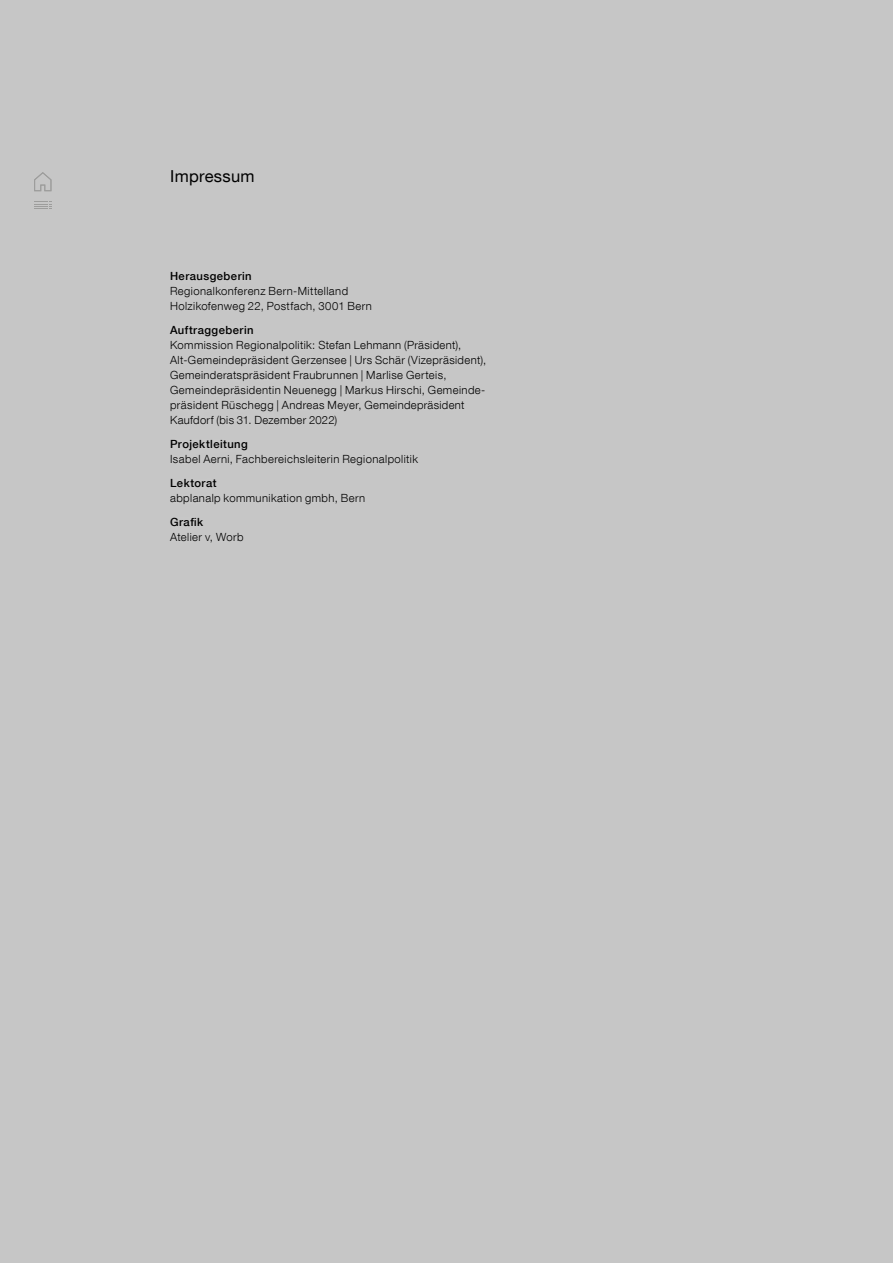
<style>
.page{position:relative;width:893px;height:1263px;background:#c6c6c6}
.page>*{position:absolute;margin:0;border:0;box-sizing:border-box;transform-origin:0 0}
.t1{font:16.5px "Helvetica Neue LT Com";letter-spacing:.02em;color:#000}
.t2{font:300 11.25px/15px "Helvetica Neue LT Com";letter-spacing:.035em;color:#000}
.t3{font:500 11.25px "Helvetica Neue LT Com";letter-spacing:.04em;color:#000}
</style>
<div class="page">
<svg style="left:34px;top:172px;width:18px;height:19px"></svg>
<svg style="left:34px;top:201px;width:17px;height:8px"></svg>
<h1 class="t1" style="left:170px;top:166px;width:86px">Impressum</h1>
<p class="t3" style="left:170px;top:269px;width:83px">Herausgeberin</p>
<p class="t2" style="left:170px;top:283px;width:203px">Regionalkonferenz Bern-Mittelland<br>Holzikofenweg 22, Postfach, 3001 Bern</p>
<p class="t3" style="left:170px;top:323px;width:85px">Auftraggeberin</p>
<p class="t2" style="left:170px;top:337px;width:318px">Kommission Regionalpolitik: Stefan Lehmann (Präsident), Alt-Gemeindepräsident Gerzensee | Urs Schär (Vizepräsident), Gemeinderatspräsident Fraubrunnen | Marlise Gerteis, Gemeindepräsidentin Neuenegg | Markus Hirschi, Gemeinde&shy;präsident Rüschegg | Andreas Meyer, Gemeindepräsident Kaufdorf (bis 31. Dezember 2022)</p>
<p class="t3" style="left:170px;top:437px;width:79px">Projektleitung</p>
<p class="t2" style="left:170px;top:451px;width:249px">Isabel Aerni, Fachbereichsleiterin Regionalpolitik</p>
<p class="t3" style="left:170px;top:476px;width:48px">Lektorat</p>
<p class="t2" style="left:170px;top:490px;width:197px">abplanalp kommunikation gmbh, Bern</p>
<p class="t3" style="left:170px;top:515px;width:34px">Grafik</p>
<p class="t2" style="left:170px;top:529px;width:75px">Atelier v, Worb</p>
</div>
